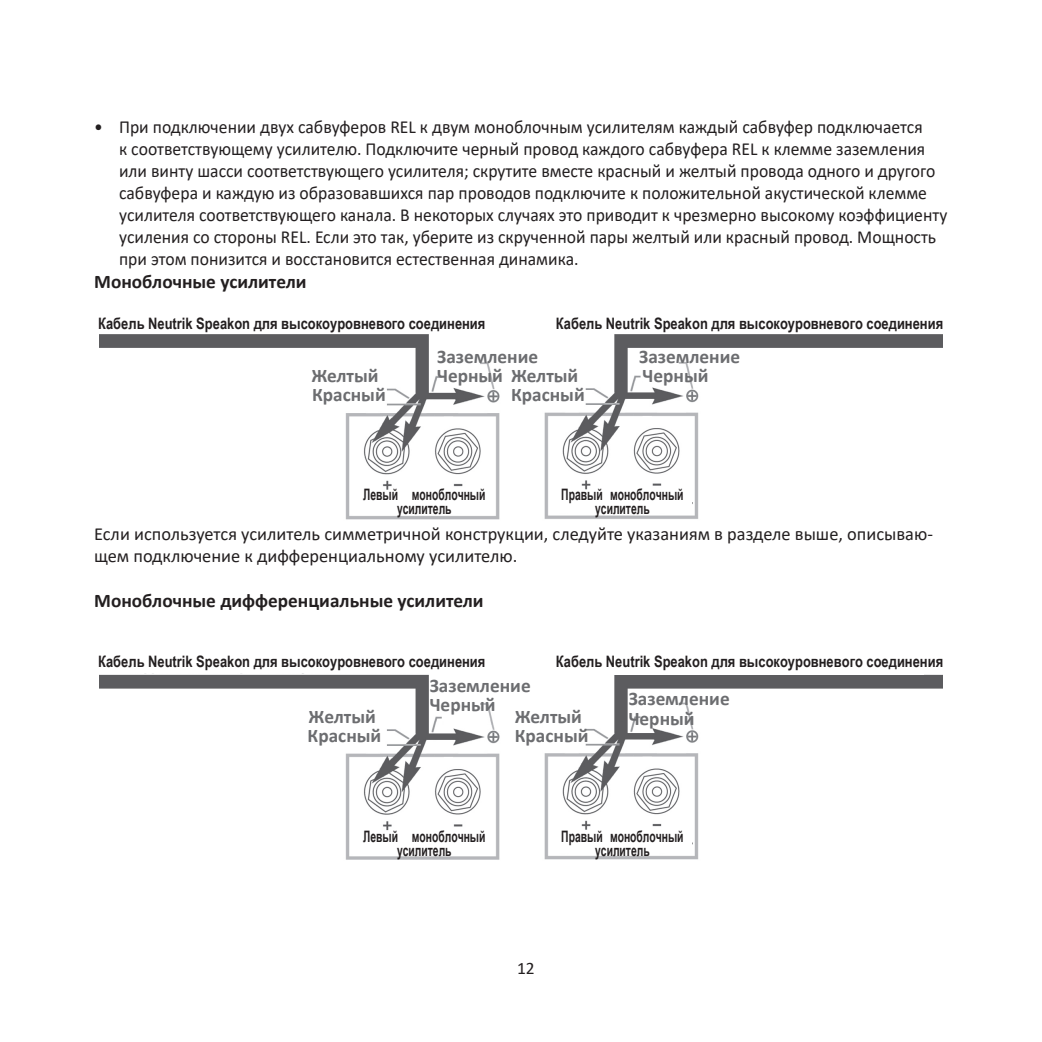
<style>
.page{position:relative;width:1042px;height:1042px;background:#fff}
.page>*{position:absolute;margin:0;border:0;box-sizing:border-box;transform-origin:0 0}
.t1{font:700 19.25px/18.9px "Calibri";color:#6c6d70}
.t2{font:700 19.25px "Calibri";color:#231f20}
.t3{font:18.38px/22.1px "Calibri";color:#231f20;scale:.96 1}
.t4{font:18.38px/22.1px "Calibri";color:#231f20}
.t5{font:17.5px "Calibri";color:#231f20}
.t6{font:700 15.75px "Arial Narrow";color:#231f20}
.t7{font:700 15.75px/14px "Arial Narrow";color:#231f20;text-align:center;scale:.8 1}
</style>
<div class="page">
<img style="left:99px;top:334px;width:844px;height:186px">
<img style="left:99px;top:673px;width:844px;height:187px">
<div style="left:339px;top:377px;width:46px;height:34px;background:#fff"></div>
<div style="left:436px;top:353px;width:42px;height:15px;background:#fff"></div>
<div style="left:444px;top:370px;width:34px;height:16px;background:#fff"></div>
<div style="left:543px;top:378px;width:40px;height:33px;background:#fff"></div>
<div style="left:635px;top:353px;width:41px;height:15px;background:#fff"></div>
<div style="left:643px;top:368px;width:33px;height:18px;background:#fff"></div>
<div style="left:353px;top:494px;width:140px;height:19px;background:#fff"></div>
<div style="left:549px;top:494px;width:143px;height:19px;background:#fff"></div>
<div style="left:344px;top:718px;width:41px;height:34px;background:#fff"></div>
<div style="left:437px;top:693px;width:41px;height:17px;background:#fff"></div>
<div style="left:444px;top:710px;width:36px;height:18px;background:#fff"></div>
<div style="left:353px;top:835px;width:138px;height:20px;background:#fff"></div>
<div style="left:611px;top:647px;width:313px;height:28px;background:#fff"></div>
<div style="left:543px;top:718px;width:40px;height:34px;background:#fff"></div>
<div style="left:637px;top:694px;width:39px;height:16px;background:#fff"></div>
<div style="left:642px;top:710px;width:38px;height:15px;background:#fff"></div>
<div style="left:549px;top:835px;width:143px;height:18px;background:#fff"></div>
<p class="t3" style="left:119px;top:115px;width:864px;text-indent:-25px">• При подключении двух сабвуферов REL к двум моноблочным усилителям каждый сабвуфер подключается<br>к соответствующему усилителю. Подключите черный провод каждого сабвуфера REL к клемме заземления или винту шасси соответствующего усилителя; скрутите вместе красный и желтый провода одного и другого сабвуфера и каждую из образовавшихся пар проводов подключите к положительной акустической клемме усилителя соответствующего канала. В некоторых случаях это приводит к чрезмерно высокому коэффициенту усиления со стороны REL. Если это так, уберите из скрученной пары желтый или красный провод. Мощность при этом понизится и восстановится естественная динамика.</p>
<p class="t2" style="left:94px;top:268px;width:214px">Моноблочные усилители</p>
<p class="t6" style="left:98px;top:312px;width:389px">Кабель Neutrik Speakon для высокоуровневого соединения</p>
<p class="t1" style="left:311px;top:366px;width:69px">Желтый</p>
<p class="t1" style="left:437px;top:366px;width:143px">Черный Желтый</p>
<p class="t1" style="left:312px;top:385px;width:75px">Красный</p>
<p class="t1" style="left:511px;top:385px;width:75px">Красный</p>
<p class="t6" style="left:556px;top:312px;width:389px">Кабель Neutrik Speakon для высокоуровневого соединения</p>
<p class="t1" style="left:437px;top:347px;width:102px">Заземление</p>
<p class="t1" style="left:639px;top:347px;width:102px">Заземление<br>Черный</p>
<p class="t7" style="left:363px;top:486px;width:154px">Левый моноблочный усилитель</p>
<p class="t7" style="left:561px;top:486px;width:154px">Правый моноблочный усилитель</p>
<p class="t4" style="left:94px;top:522px;width:840px">Если используется усилитель симметричной конструкции, следуйте указаниям в разделе выше, описываю&shy;щем подключение к дифференциальному усилителю.</p>
<p class="t2" style="left:94px;top:587px;width:391px">Моноблочные дифференциальные усилители</p>
<p class="t6" style="left:98px;top:650px;width:389px">Кабель Neutrik Speakon для высокоуровневого соединения</p>
<p class="t6" style="left:556px;top:650px;width:389px">Кабель Neutrik Speakon для высокоуровневого соединения</p>
<p class="t1" style="left:515px;top:707px;width:75px">Желтый<br>Красный</p>
<p class="t1" style="left:430px;top:676px;width:102px">Заземление<br>Черный</p>
<p class="t1" style="left:629px;top:688px;width:102px;line-height:20.1px">Заземление<br>Черный</p>
<p class="t1" style="left:308px;top:707px;width:75px">Желтый<br>Красный</p>
<p class="t7" style="left:363px;top:828px;width:154px">Левый моноблочный усилитель</p>
<p class="t7" style="left:561px;top:828px;width:154px">Правый моноблочный усилитель</p>
<p class="t5" style="left:517px;top:956px;width:19px">12</p>
</div>
